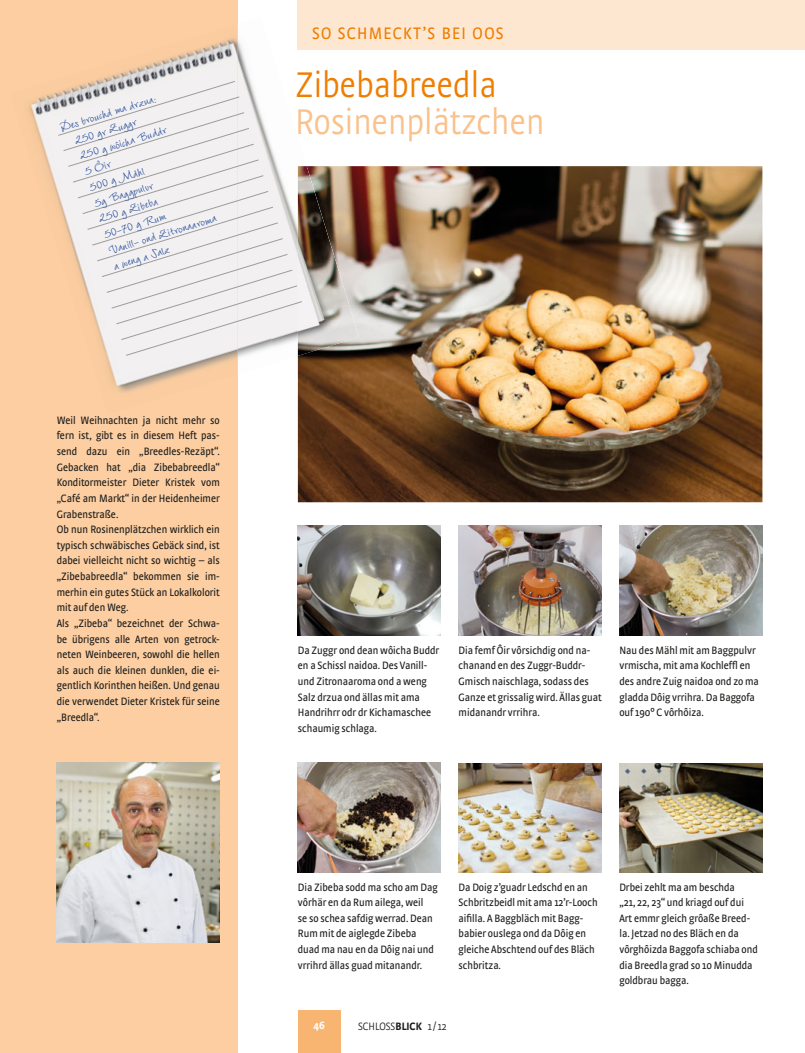
<style>
.page{position:relative;width:805px;height:1053px;background:#fff}
.page>*{position:absolute;margin:0;border:0;box-sizing:border-box;transform-origin:0 0}
.t1{font:300 37.5px "Strada Cond";color:#fac18a}
.t2{font:300 37.5px "Strada Cond";color:#ef7d00}
.t3{font:17.5px "Strada Cond";letter-spacing:.07em;color:#ef7d00}
.t4{font:16.75px/16.5px "Wiesbaden Swing LT Std";color:#164194}
.t5{font:11.25px/15.6px "Strada Cond";color:#1d1d1b}
.t6{font:300 11.25px "Strada Cond";color:#1d1d1b}
.t7{font:700 11.25px "Strada Cond";color:#fff}
.s1{font-weight:700}
</style>
<div class="page">
<div style="left:298px;top:1010px;width:42px;height:42px;background:#f8b471"></div>
<div style="left:0;top:0;width:237px;height:1052px;background:#fccea2"></div>
<img style="left:298px;top:166px;width:464px;height:336px">
<div style="left:298px;top:0;width:506px;height:50px;background:#fee7d1"></div>
<img style="left:237px;top:17px;width:61px;height:51px">
<img style="left:237px;top:68px;width:70px;height:294px">
<img style="left:237px;top:356px;width:41px;height:18px">
<img style="left:29px;top:38px;width:208px;height:162px">
<img style="left:106px;top:356px;width:131px;height:37px">
<img style="left:302px;top:166px;width:57px;height:190px">
<svg style="left:58px;top:81px;width:244px;height:275px"></svg>
<img style="left:57px;top:763px;width:163px;height:179px">
<img style="left:458px;top:763px;width:143px;height:109px">
<img style="left:619px;top:525px;width:143px;height:110px">
<img style="left:619px;top:763px;width:143px;height:109px">
<img style="left:298px;top:525px;width:143px;height:110px">
<img style="left:458px;top:525px;width:143px;height:110px">
<img style="left:298px;top:763px;width:143px;height:109px">
<h3 class="t4" style="left:68px;top:116px;width:114px;text-indent:-11px;rotate:-17deg">Des brouchd ma drzua:<br>250 gr Zuggr<br>250 g wôicha Buddr<br>5 Ôir<br>500 g Mähl<br>5g Baggpulvr<br>250 g Zibeba<br>50-70 g Rum<br>Vanill- ond Zitronaaroma a weng a Salz</h3>
<p class="t5" style="left:57px;top:413px;width:165px">Weil Weihnachten ja nicht mehr so fern ist, gibt es in diesem Heft pas&shy;send dazu ein „Breedles-Rezäpt“.<br>Gebacken hat „dia Zibebabreedla“ Konditormeister Dieter Kristek vom „Café am Markt“ in der Heidenheimer Grabenstraße.<br>Ob nun Rosinenplätzchen wirklich ein typisch schwäbisches Gebäck sind, ist dabei vielleicht nicht so wichtig – als „Zibebabreedla“ bekommen sie im&shy;merhin ein gutes Stück an Lokalkolorit mit auf den Weg.<br>Als „Zibeba“ bezeichnet der Schwa&shy;be übrigens alle Arten von getrock&shy;neten Weinbeeren, sowohl die hellen als auch die kleinen dunklen, die ei&shy;gentlich Korinthen heißen. Und genau die verwendet Dieter Kristek für seine „Breedla“.</p>
<h2 class="t3" style="left:312px;top:26px;width:193px">SO SCHMECKT’S BEI OOS</h2>
<h1 class="t2" style="left:295px;top:69px;width:203px">Zibebabreedla</h1>
<h1 class="t1" style="left:295px;top:107px;width:251px">Rosinenplätzchen</h1>
<p class="t5" style="left:298px;top:643px;width:143px">Da Zuggr ond dean wôicha Buddr en a Schissl naidoa. Des Vanill&shy;und Zitronaaroma ond a weng<br>Salz drzua ond ällas mit ama<br>Handrihrr odr dr Kichamaschee schaumig schlaga.</p>
<p class="t5" style="left:458px;top:643px;width:144px">Dia femf Ôir vôrsichdig ond na&shy;chanand en des Zuggr-Buddr-<br>Gmisch naischlaga, sodass des<br>Ganze et grissalig wird. Ällas guat midanandr vrrihra.</p>
<p class="t5" style="left:619px;top:643px;width:141px">Nau des Mähl mit am Baggpulvr vrmischa, mit ama Kochleffl en des andre Zuig naidoa ond zo ma gladda Dôig vrrihra. Da Baggofa ouf 190° C vôrhôiza.</p>
<p class="t5" style="left:298px;top:880px;width:141px">Dia Zibeba sodd ma scho am Dag vôrhär en da Rum ailega, weil<br>se so schea safdig werrad. Dean<br>Rum mit de aiglegde Zibeba duad ma nau en da Dôig nai und vrrihrd ällas guad mitanandr.</p>
<p class="t5" style="left:458px;top:880px;width:140px">Da Doig z’guadr Ledschd en an<br>Schbritzbeidl mit ama 12’r-Looch aifilla. A Baggbläch mit Bagg&shy;babier ouslega ond da Dôig en gleiche Abschtend ouf des Bläch schbritza.</p>
<p class="t5" style="left:619px;top:880px;width:140px">Drbei zehlt ma am beschda<br>„21, 22, 23“ und kriagd ouf dui<br>Art emmr gleich grôaße Breed&shy;la. Jetzad no des Bläch en da vôrghôizda Baggofa schiaba ond dia Breedla grad so 10 Minudda goldbrau bagga.</p>
<p class="t7" style="left:313px;top:1020px;width:13px">46</p>
<p class="t6" style="left:358px;top:1021px;width:90px">SCHLOSS<span class="s1">BLICK</span> 1 / 12</p>
</div>
